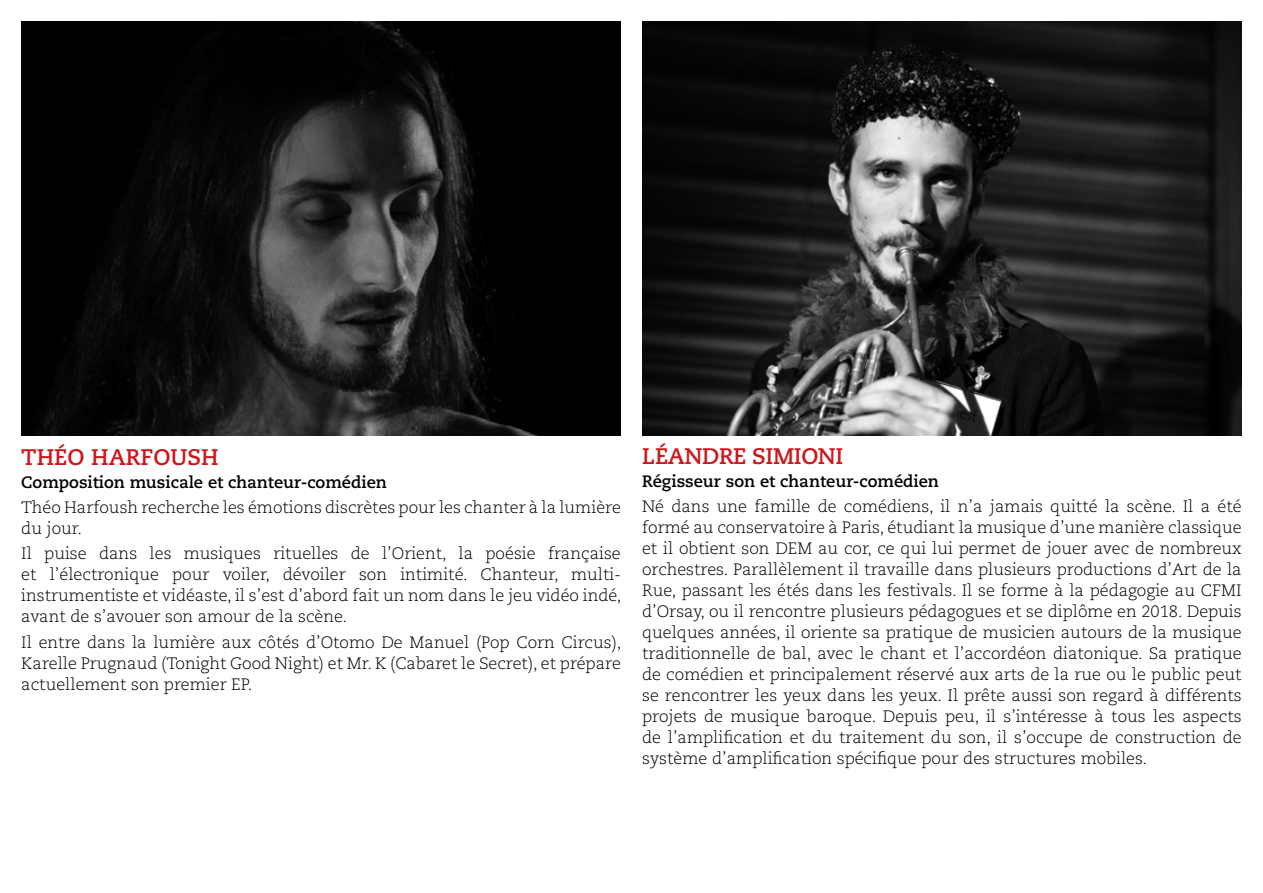
<style>
.page{position:relative;width:1263px;height:893px;background:#fff}
.page>*{position:absolute;margin:0;border:0;box-sizing:border-box;transform-origin:0 0}
.t1{font:700 22.5px "Caecilia LT Std";letter-spacing:-.02em;color:#cd171a}
.t2{font:700 22.5px "Caecilia LT Std";color:#cd171a}
.t3{font:300 16.5px/21px "Caecilia LT Std";color:#000;text-align:justify}
.t4{font:700 16.5px "Caecilia LT Std";color:#000}
</style>
<div class="page">
<img style="left:642px;top:21px;width:600px;height:415px">
<img style="left:21px;top:21px;width:600px;height:415px">
<h1 class="t2" style="left:21px;top:444px;width:196px">Théo harfoush</h1>
<p class="t4" style="left:21px;top:472px;width:367px">Composition musicale et chanteur-comédien</p>
<p class="t3" style="left:21px;top:497px;width:601px">Théo Harfoush recherche les émotions discrètes pour les chanter à la lumière du jour.</p>
<p class="t3" style="left:21px;top:543px;width:602px">Il puise dans les musiques rituelles de l’Orient, la poésie française et l’électronique pour voiler, dévoiler son intimité. Chanteur, multi&shy;instrumentiste et vidéaste, il s’est d’abord fait un nom dans le jeu vidéo indé, avant de s’avouer son amour de la scène.</p>
<p class="t3" style="left:21px;top:632px;width:602px">Il entre dans la lumière aux côtés d’Otomo De Manuel (Pop Corn Circus), Karelle Prugnaud (Tonight Good Night) et Mr. K (Cabaret le Secret), et prépare actuellement son premier EP.</p>
<h1 class="t1" style="left:642px;top:443px;width:203px">léandre simioni</h1>
<p class="t4" style="left:642px;top:471px;width:298px">Régisseur son et chanteur-comédien</p>
<p class="t3" style="left:642px;top:496px;width:601px">Né dans une famille de comédiens, il n’a jamais quitté la scène. Il a été formé au conservatoire à Paris, étudiant la musique d’une manière classique et il obtient son DEM au cor, ce qui lui permet de jouer avec de nombreux orchestres. Parallèlement il travaille dans plusieurs productions d’Art de la Rue, passant les étés dans les festivals. Il se forme à la pédagogie au CFMI d’Orsay, ou il rencontre plusieurs pédagogues et se diplôme en 2018. Depuis quelques années, il oriente sa pratique de musicien autours de la musique traditionnelle de bal, avec le chant et l’accordéon diatonique. Sa pratique de comédien et principalement réservé aux arts de la rue ou le public peut se rencontrer les yeux dans les yeux. Il prête aussi son regard à différents projets de musique baroque. Depuis peu, il s’intéresse à tous les aspects de l’amplification et du traitement du son, il s’occupe de construction de système d’amplification spécifique pour des structures mobiles.</p>
</div>
